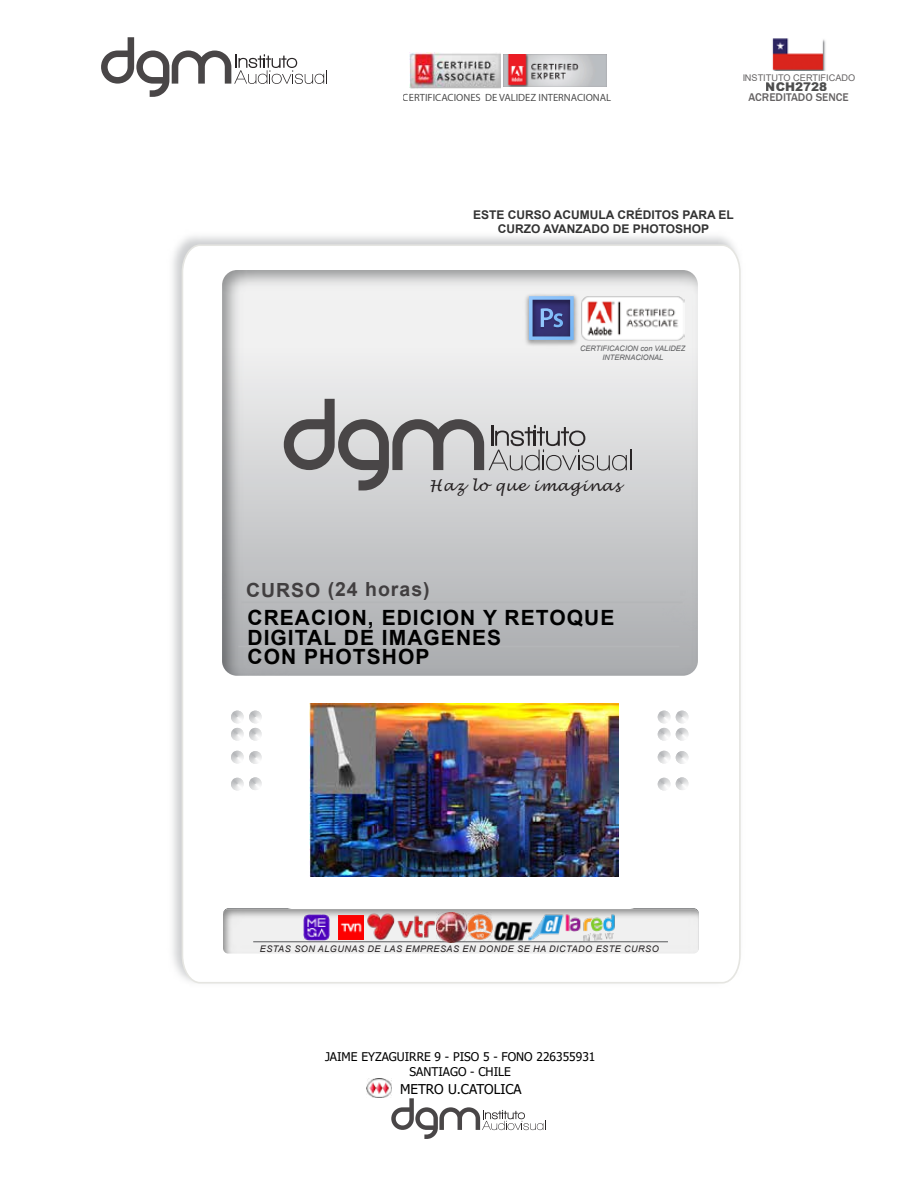
<style>
.page{position:relative;width:918px;height:1188px;background:#fff}
.page>*{position:absolute;margin:0;border:0;box-sizing:border-box;transform-origin:0 0}
.t1{font:700 21px/19.5px "Arial";letter-spacing:.05em;color:#000}
.t2{font:700 19.5px "Arial";letter-spacing:.05em;color:#231f20}
.t3{font:italic 15px "Lucida Handwriting";letter-spacing:.05em;color:#231f20}
.t4{font:13.5px "Tahoma";color:#000}
.t5{font:700 12px/14.4px "Arial";color:#000;text-align:center}
.t6{font:12px/15px "Tahoma";color:#000;text-align:center}
.t7{font:900 12px "Arial";color:#000}
.t8{font:500 11.55px "Franklin Gothic";color:#231f20}
.t9{font:10.5px "Myriad Pro";color:#000}
.t10{font:italic 9.15px "Arial";letter-spacing:.05em;color:#231f20}
.t11{font:9.15px "Arial";color:#231f20}
.t12{font:italic 7.5px/9px "Arial";color:#58595b;text-align:center}
</style>
<div class="page">
<svg style="left:181px;top:244px;width:561px;height:740px"></svg>
<svg style="left:222px;top:270px;width:476px;height:406px"></svg>
<svg style="left:231px;top:711px;width:31px;height:30px"></svg>
<svg style="left:231px;top:751px;width:31px;height:13px"></svg>
<svg style="left:231px;top:777px;width:31px;height:13px"></svg>
<svg style="left:658px;top:711px;width:12px;height:30px"></svg>
<svg style="left:658px;top:751px;width:12px;height:13px"></svg>
<svg style="left:658px;top:778px;width:12px;height:12px"></svg>
<svg style="left:676px;top:711px;width:12px;height:30px"></svg>
<svg style="left:676px;top:751px;width:12px;height:13px"></svg>
<svg style="left:676px;top:777px;width:12px;height:13px"></svg>
<svg style="left:280px;top:676px;width:361px;height:233px"></svg>
<svg style="left:284px;top:399px;width:347px;height:91px;background:#bdbcbd"></svg>
<img style="left:309px;top:703px;width:310px;height:174px">
<img style="left:367px;top:1078px;width:25px;height:19px">
<svg style="left:391px;top:1098px;width:155px;height:41px"></svg>
<img style="left:522px;top:291px;width:59px;height:57px">
<svg style="left:529px;top:296px;width:45px;height:44px;background:#5367a3"></svg>
<img style="left:581px;top:296px;width:104px;height:44px">
<svg style="left:223px;top:909px;width:476px;height:45px;fill:#efefef"></svg>
<hr style="left:253px;top:942px;width:415px;height:1px;background:#58595b">
<img style="left:365px;top:910px;width:72px;height:34px">
<img style="left:436px;top:912px;width:53px;height:31px">
<img style="left:489px;top:908px;width:83px;height:47px">
<img style="left:563px;top:913px;width:56px;height:29px">
<img style="left:304px;top:914px;width:26px;height:27px">
<img style="left:339px;top:915px;width:24px;height:25px">
<img style="left:222px;top:521px;width:476px;height:154px">
<hr style="left:242px;top:602px;width:441px;height:1px;background:#b4b6b8">
<svg style="left:101px;top:37px;width:226px;height:60px"></svg>
<img style="left:772px;top:38px;width:54px;height:32px">
<img style="left:503px;top:55px;width:103px;height:31px">
<img style="left:409px;top:53px;width:91px;height:35px">
<p class="t9" style="left:403px;top:91px;width:210px">CERTIFICACIONES DE VALIDEZ INTERNACIONAL</p>
<p class="t11" style="left:742px;top:71px;width:114px">INSTITUTO CERTIFICADO</p>
<h3 class="t7" style="left:734px;top:77px;width:130px">NCH2728 - ISO9001</h3>
<p class="t8" style="left:749px;top:90px;width:102px">ACREDITADO SENCE</p>
<h3 class="t7" style="left:766px;top:78px;width:63px">NCH2728</h3>
<p class="t8" style="left:768px;top:89px;width:66px">ACREDITADO</p>
<h3 class="t5" style="left:473px;top:207px;width:262px">ESTE CURSO ACUMULA CRÉDITOS PARA EL<br>CURZO AVANZADO DE PHOTOSHOP</h3>
<p class="t12" style="left:580px;top:344px;width:107px">CERTIFICACION con VALIDEZ<br>INTERNACIONAL</p>
<h3 class="t3" style="left:429px;top:477px;width:193px">Haz lo que imaginas</h3>
<h2 class="t2" style="left:246px;top:576px;width:185px">CURSO (24 horas)</h2>
<h1 class="t1" style="left:248px;top:608px;width:368px">CREACION, EDICION Y RETOQUE<br>DIGITAL DE IMAGENES<br>CON PHOTSHOP</h1>
<p class="t10" style="left:260px;top:943px;width:401px">ESTAS SON ALGUNAS DE LAS EMPRESAS EN DONDE SE HA DICTADO ESTE CURSO</p>
<h3 class="t6" style="left:325px;top:1050px;width:272px">JAIME EYZAGUIRRE 9 - PISO 5 - FONO 226355931<br>SANTIAGO - CHILE</h3>
<h3 class="t4" style="left:400px;top:1080px;width:123px">METRO U.CATOLICA</h3>
</div>
